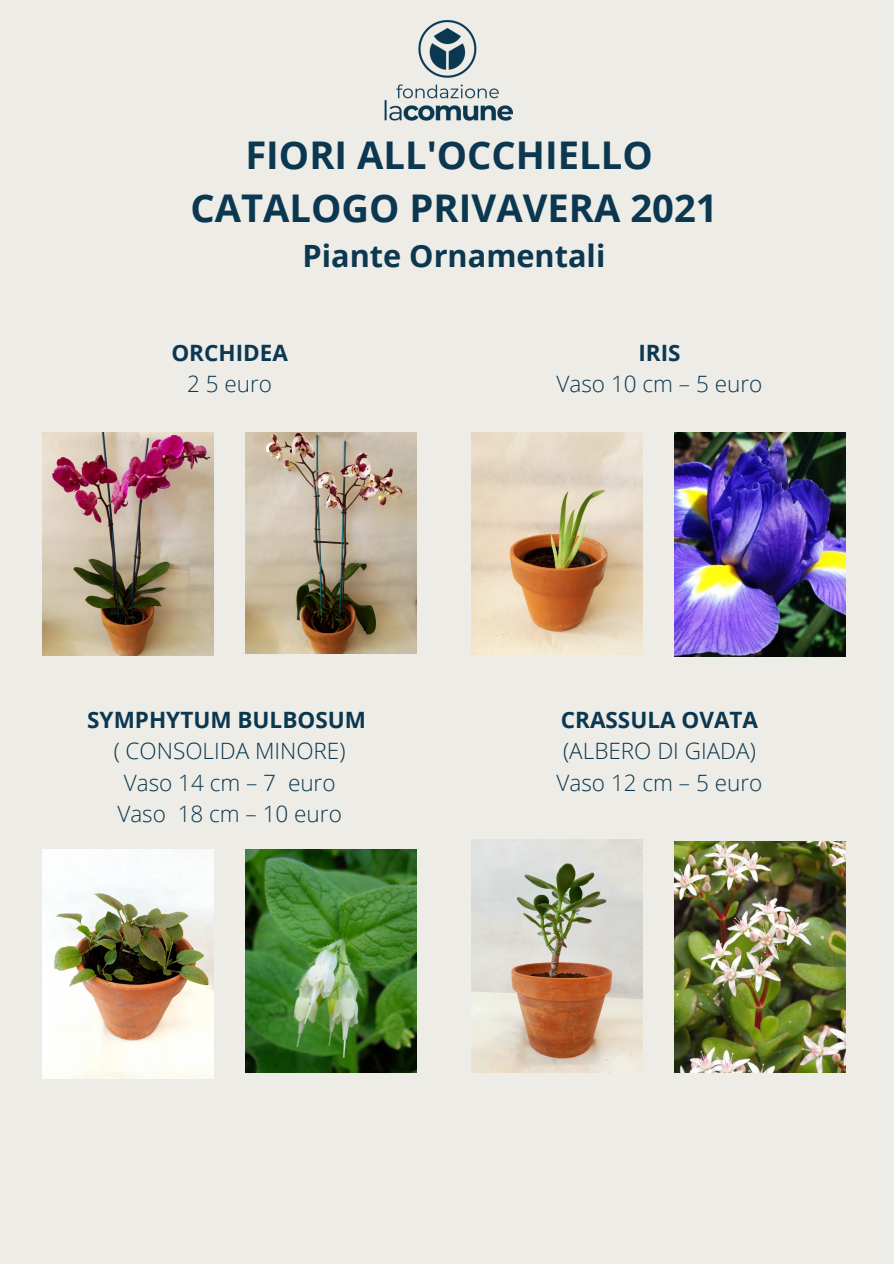
<style>
.page{position:relative;width:894px;height:1264px;background:#fff}
.page>*{position:absolute;margin:0;border:0;box-sizing:border-box;transform-origin:0 0}
.t1{font:700 38.25px "Open Sans";color:#0b3850}
.t2{font:700 30.75px "Open Sans";color:#0b3850}
.t3{font:300 22.5px/31.5px "Open Sans";color:#0b3850}
.t4{font:700 22.5px "Open Sans";color:#0b3850}
.s1{font-weight:700}
</style>
<div class="page">
<div style="left:0;top:0;width:893px;height:1263px;background:#edece7"></div>
<img style="left:42px;top:849px;width:172px;height:229px">
<img style="left:245px;top:849px;width:171px;height:223px">
<img style="left:384px;top:21px;width:128px;height:100px">
<img style="left:42px;top:433px;width:172px;height:223px">
<img style="left:245px;top:433px;width:171px;height:220px">
<img style="left:471px;top:432px;width:171px;height:222px">
<img style="left:674px;top:432px;width:171px;height:224px">
<img style="left:471px;top:839px;width:171px;height:233px">
<img style="left:674px;top:841px;width:171px;height:231px">
<p class="t1" style="left:245px;top:128px;width:409px">FIORI ALL'OCCHIELLO</p>
<p class="t1" style="left:190px;top:181px;width:528px">CATALOGO PRIVAVERA 2021</p>
<p class="t2" style="left:302px;top:234px;width:304px">Piante Ornamentali</p>
<p class="t4" style="left:171px;top:337px;width:118px">ORCHIDEA</p>
<p class="t3" style="left:187px;top:368px;width:86px">2 5 euro</p>
<p class="t4" style="left:87px;top:703px;width:280px">SYMPHYTUM BULBOSUM</p>
<p class="t3" style="left:114px;top:734px;width:233px">( CONSOLIDA MINORE)</p>
<p class="t3" style="left:124px;top:766px;width:213px">Vaso 14 cm – 7 euro</p>
<p class="t3" style="left:117px;top:797px;width:226px">Vaso 18 cm – 10 euro</p>
<p class="t4" style="left:638px;top:337px;width:44px">IRIS</p>
<p class="t3" style="left:556px;top:368px;width:207px">Vaso 10 cm – 5 euro</p>
<p class="t3" style="left:560px;top:703px;width:199px"><span class="s1">CRASSULA OVATA </span>(ALBERO DI GIADA)</p>
<p class="t3" style="left:556px;top:766px;width:207px">Vaso 12 cm – 5 euro</p>
</div>
